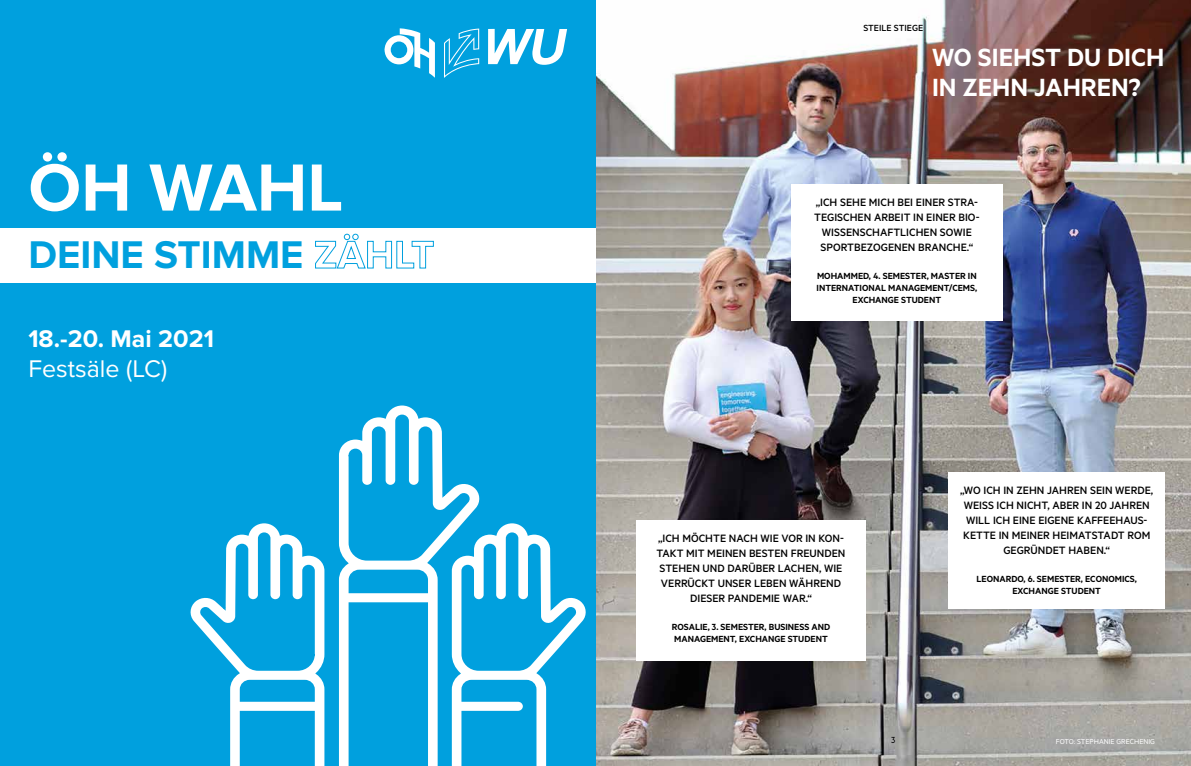
<style>
.page{position:relative;width:1191px;height:766px;background:#fff}
.page>*{position:absolute;margin:0;border:0;box-sizing:border-box;transform-origin:0 0}
.t1{font:700 69px "Proxima Nova";color:#fff}
.t2{font:700 40px "Proxima Nova";color:#00a0de}
.t3{font:600 28px/30px "Metric";color:#fff}
.t4{font:700 25px "Proxima Nova";color:#fff}
.t5{font:25px "Proxima Nova";color:#fff}
.t6{font:500 12px/15px "Metric";color:#000;text-align:center}
.t7{font:600 10px/12px "Metric";color:#000;text-align:center}
.t8{font:500 10px "Metric";color:#000}
.t9{font:8px "Metric";color:#fff}
</style>
<div class="page">
<img style="left:595px;top:0;width:596px;height:765px">
<div style="left:791px;top:184px;width:211px;height:137px;background:#fff"></div>
<div style="left:948px;top:472px;width:217px;height:136px;background:#fff"></div>
<div style="left:636px;top:520px;width:230px;height:141px;background:#fff"></div>
<div style="left:0;top:0;width:595px;height:765px;background:#00a0de"></div>
<div style="left:0;top:228px;width:595px;height:55px;background:#fff"></div>
<svg style="left:384px;top:28px;width:51px;height:50px"></svg>
<svg style="left:488px;top:29px;width:79px;height:36px"></svg>
<svg style="left:444px;top:29px;width:35px;height:49px"></svg>
<svg style="left:190px;top:405px;width:396px;height:360px"></svg>
<svg style="left:315px;top:233px;width:119px;height:36px"></svg>
<h1 class="t1" style="left:28px;top:148px;width:316px">ÖH WAHL</h1>
<h2 class="t2" style="left:28px;top:231px;width:277px">DEINE STIMME</h2>
<h3 class="t4" style="left:28px;top:324px;width:187px">18.-20. Mai 2021</h3>
<h3 class="t5" style="left:28px;top:354px;width:140px">Festsäle (LC)</h3>
<p class="t8" style="left:863px;top:22px;width:61px">STEILE STIEGE</p>
<h3 class="t3" style="left:932px;top:42px;width:234px">WO SIEHST DU DICH<br>IN ZEHN JAHREN?</h3>
<p class="t6" style="left:814px;top:194px;width:167px">„ICH SEHE MICH BEI EINER STRA-<br>TEGISCHEN ARBEIT IN EINER BIO-<br>WISSENSCHAFTLICHEN SOWIE<br>SPORTBEZOGENEN BRANCHE.“</p>
<p class="t7" style="left:816px;top:270px;width:162px">MOHAMMED, 4. SEMESTER, MASTER IN<br>INTERNATIONAL MANAGEMENT/CEMS,<br>EXCHANGE STUDENT</p>
<p class="t6" style="left:656px;top:530px;width:190px">„ICH MÖCHTE NACH WIE VOR IN KON-<br>TAKT MIT MEINEN BESTEN FREUNDEN<br>STEHEN UND DARÜBER LACHEN, WIE<br>VERRÜCKT UNSER LEBEN WÄHREND<br>DIESER PANDEMIE WAR.“</p>
<p class="t7" style="left:672px;top:620px;width:160px;text-align:left">ROSALIE, 3. SEMESTER, BUSINESS AND<br>MANAGEMENT, EXCHANGE STUDENT</p>
<p class="t6" style="left:960px;top:482px;width:195px">„WO ICH IN ZEHN JAHREN SEIN WERDE,<br>WEISS ICH NICHT, ABER IN 20 JAHREN<br>WILL ICH EINE EIGENE KAFFEEHAUS-<br>KETTE IN MEINER HEIMATSTADT ROM<br>GEGRÜNDET HABEN.“</p>
<p class="t7" style="left:976px;top:572px;width:162px">LEONARDO, 6. SEMESTER, ECONOMICS,<br>EXCHANGE STUDENT</p>
<p class="t8" style="left:891px;top:733px;width:6px">3</p>
<p class="t9" style="left:1056px;top:736px;width:100px">FOTO: STEPHANIE GRECHENIG</p>
</div>
